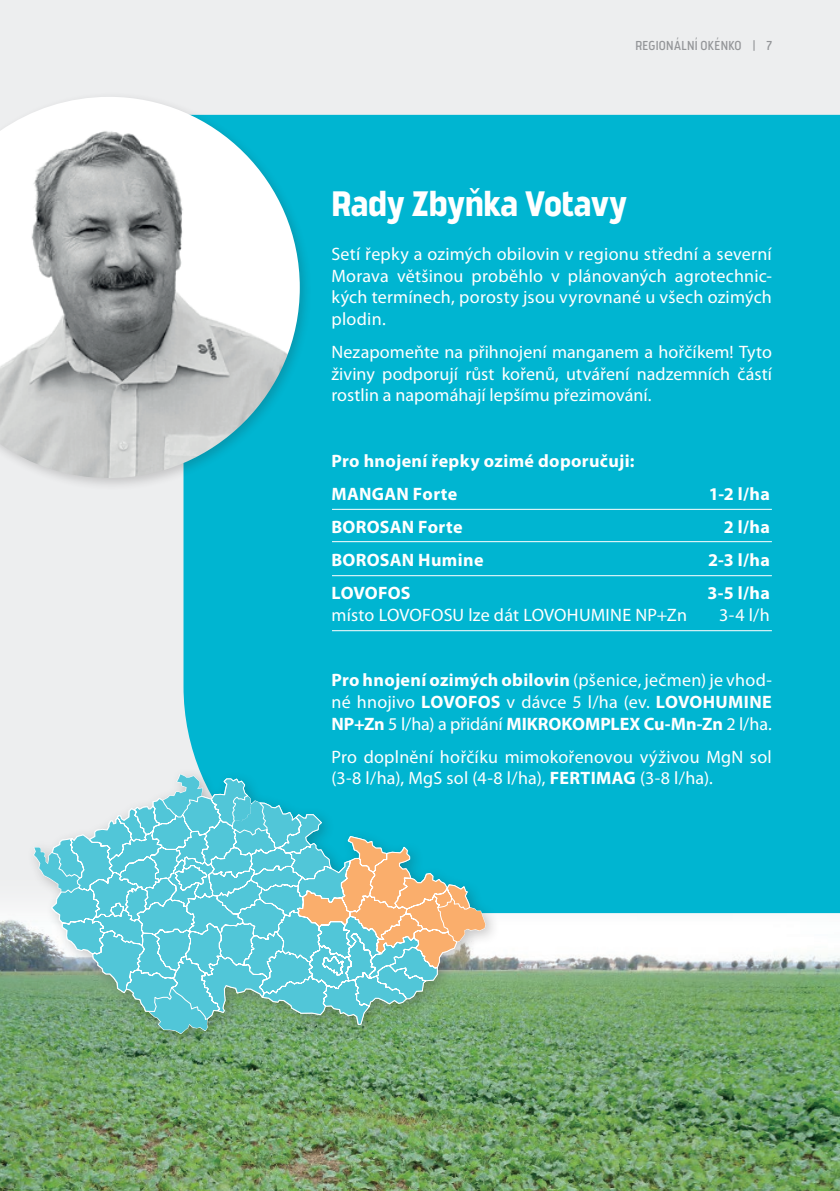
<style>
.page{position:relative;width:840px;height:1191px;background:#fff}
.page>*{position:absolute;margin:0;border:0;box-sizing:border-box;transform-origin:0 0}
.t1{font:700 30px "Good News Sans";letter-spacing:-.01em;color:#fff}
.t2{font:18px/21.6px "Myriad Pro";letter-spacing:.01em;color:#fff;text-align:justify}
.t3{font:700 18px/21.6px "Myriad Pro";letter-spacing:.02em;color:#fff}
.t4{font:11px "Good News Sans";letter-spacing:.025em;color:#939598}
.s1{font-weight:400}
.s2{font-weight:700}
</style>
<div class="page">
<div style="left:0;top:0;width:839px;height:1191px;background:#edeeef"></div>
<img style="left:0;top:913px;width:839px;height:278px">
<div style="left:485px;top:115px;width:354px;height:798px;background:#00b5d1"></div>
<img style="left:0;top:113px;width:33px;height:355px">
<hr style="left:332px;top:509px;width:439px;height:1px;background:#fff">
<hr style="left:332px;top:541px;width:439px;height:1px;background:#fff">
<hr style="left:332px;top:575px;width:439px;height:1px;background:#fff">
<hr style="left:332px;top:630px;width:439px;height:1px;background:#fff">
<div style="left:26px;top:767px;width:474px;height:281px;background:#231f20;opacity:.27"></div>
<svg style="left:33px;top:97px;width:452px;height:1094px;background:#63bcbe"></svg>
<svg style="left:34px;top:774px;width:451px;height:259px"></svg>
<svg style="left:51px;top:778px;width:419px;height:247px;background:#71c3c5"></svg>
<p class="t4" style="left:635px;top:37px;width:138px">REGIONÁLNÍ OKÉNKO | 7</p>
<h1 class="t1" style="left:331px;top:180px;width:297px">Rady Zbyňka Votavy</h1>
<p class="t2" style="left:331px;top:244px;width:442px">Setí řepky a ozimých obilovin v regionu střední a severní Morava většinou proběhlo v plánovaných agrotechnic&shy;kých termínech, porosty jsou vyrovnané u všech ozimých plodin.</p>
<p class="t2" style="left:331px;top:341px;width:442px">Nezapomeňte na přihnojení manganem a hořčíkem! Tyto živiny podporují růst kořenů, utváření nadzemních částí rostlin a napomáhají lepšímu přezimování.</p>
<p class="t3" style="left:331px;top:445px;width:304px;line-height:33px">Pro hnojení řepky ozimé doporučuji:<br>MANGAN Forte</p>
<p class="t3" style="left:708px;top:483px;width:63px">1-2 l/ha</p>
<p class="t3" style="left:331px;top:516px;width:133px">BOROSAN Forte</p>
<p class="t3" style="left:723px;top:516px;width:47px">2 l/ha</p>
<p class="t3" style="left:331px;top:549px;width:153px">BOROSAN Humine</p>
<p class="t3" style="left:707px;top:549px;width:63px">2-3 l/ha</p>
<p class="t3" style="left:331px;top:582px;width:81px">LOVOFOS</p>
<p class="t3" style="left:707px;top:582px;width:64px">3-5 l/ha</p>
<p class="t2" style="left:331px;top:604px;width:357px">místo LOVOFOSU lze dát LOVOHUMINE NP+Zn</p>
<p class="t2" style="left:718px;top:604px;width:52px">3-4 l/h</p>
<p class="t3" style="left:331px;top:670px;width:441px;text-align:justify">Pro hnojení ozimých obilovin <span class="s1">(pšenice, ječmen) je vhod&shy;né hnojivo</span> LOVOFOS <span class="s1">v dávce 5 l/ha (ev.</span> LOVOHUMINE NP+Zn <span class="s1">5 l/ha) a přidání</span> MIKROKOMPLEX Cu-Mn-Zn <span class="s1">2 l/ha.</span></p>
<p class="t2" style="left:331px;top:746px;width:442px">Pro doplnění hořčíku mimokořenovou výživou MgN sol (3-8 l/ha), MgS sol (4-8 l/ha), <span class="s2">FERTIMAG</span> (3-8 l/ha).</p>
</div>
